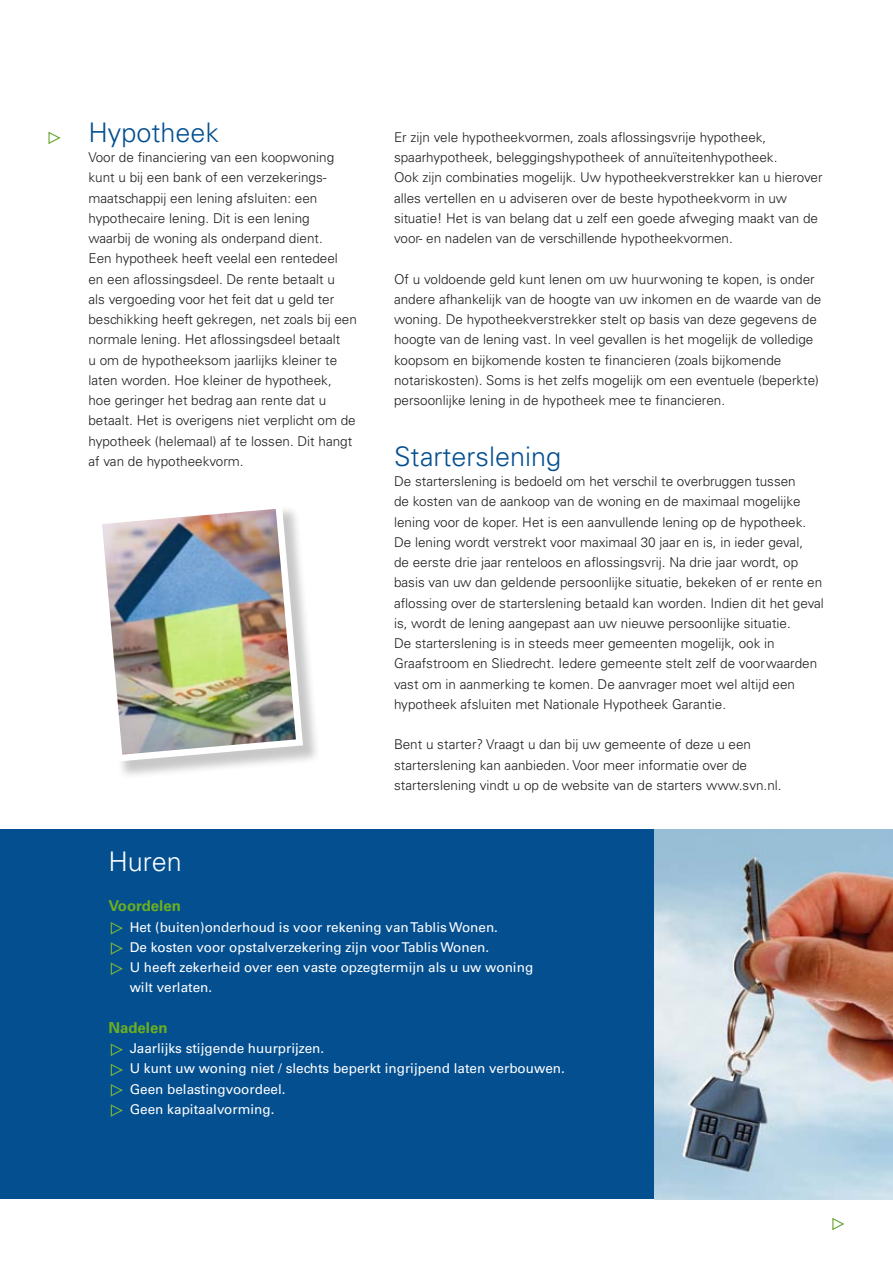
<style>
.page{position:relative;width:893px;height:1263px;background:#fff}
.page>*{position:absolute;margin:0;border:0;box-sizing:border-box;transform-origin:0 0}
.t1{font:300 27px "Univers";color:#044f90}
.t2{font:300 27px "Univers";color:#fff}
.t3{font:700 15px "Univers";color:#6baf20}
.t4{font:300 13.5px/20.2px "Univers";color:#1e1e1e}
.t5{font:13.5px/20.2px "Univers";color:#fff}
</style>
<div class="page">
<div style="left:0;top:829px;width:795px;height:370px;background:#044f90"></div>
<img style="left:655px;top:829px;width:238px;height:370px">
<svg style="left:110px;top:922px;width:13px;height:33px"></svg>
<svg style="left:110px;top:962px;width:13px;height:13px"></svg>
<svg style="left:110px;top:1043px;width:13px;height:13px"></svg>
<svg style="left:110px;top:1064px;width:13px;height:12px"></svg>
<svg style="left:110px;top:1084px;width:13px;height:33px"></svg>
<div style="left:96px;top:505px;width:225px;height:275px;background:#1e1e1e;opacity:.25"></div>
<img style="left:96px;top:505px;width:210px;height:260px">
<svg style="left:48px;top:131px;width:13px;height:14px"></svg>
<svg style="left:832px;top:1217px;width:13px;height:14px"></svg>
<h1 class="t1" style="left:88px;top:116px;width:132px">Hypotheek</h1>
<p class="t4" style="left:88px;top:147px;width:270px">Voor de financiering van een koopwoning kunt u bij een bank of een verzekerings&shy;maatschappij een lening afsluiten: een hypothecaire lening. Dit is een lening<br>waarbij de woning als onderpand dient.<br>Een hypotheek heeft veelal een rentedeel<br>en een aflossingsdeel. De rente betaalt u<br>als vergoeding voor het feit dat u geld ter beschikking heeft gekregen, net zoals bij een normale lening. Het aflossingsdeel betaalt<br>u om de hypotheeksom jaarlijks kleiner te laten worden. Hoe kleiner de hypotheek, hoe geringer het bedrag aan rente dat u betaalt. Het is overigens niet verplicht om de hypotheek (helemaal) af te lossen. Dit hangt af van de hypotheekvorm.</p>
<p class="t4" style="left:394px;top:127px;width:430px">Er zijn vele hypotheekvormen, zoals aflossingsvrije hypotheek, spaarhypotheek, beleggingshypotheek of annuïteitenhypotheek.<br>Ook zijn combinaties mogelijk. Uw hypotheekverstrekker kan u hierover alles vertellen en u adviseren over de beste hypotheekvorm in uw situatie! Het is van belang dat u zelf een goede afweging maakt van de voor- en nadelen van de verschillende hypotheekvormen.</p>
<p class="t4" style="left:394px;top:269px;width:429px">Of u voldoende geld kunt lenen om uw huurwoning te kopen, is onder andere afhankelijk van de hoogte van uw inkomen en de waarde van de woning. De hypotheekverstrekker stelt op basis van deze gegevens de hoogte van de lening vast. In veel gevallen is het mogelijk de volledige koopsom en bijkomende kosten te financieren (zoals bijkomende notariskosten). Soms is het zelfs mogelijk om een eventuele (beperkte) persoonlijke lening in de hypotheek mee te financieren.</p>
<h1 class="t1" style="left:394px;top:440px;width:169px">Starterslening</h1>
<p class="t4" style="left:394px;top:471px;width:431px">De starterslening is bedoeld om het verschil te overbruggen tussen<br>de kosten van de aankoop van de woning en de maximaal mogelijke lening voor de koper. Het is een aanvullende lening op de hypotheek.<br>De lening wordt verstrekt voor maximaal 30 jaar en is, in ieder geval,<br>de eerste drie jaar renteloos en aflossingsvrij. Na drie jaar wordt, op basis van uw dan geldende persoonlijke situatie, bekeken of er rente en aflossing over de starterslening betaald kan worden. Indien dit het geval is, wordt de lening aangepast aan uw nieuwe persoonlijke situatie.<br>De starterslening is in steeds meer gemeenten mogelijk, ook in Graafstroom en Sliedrecht. Iedere gemeente stelt zelf de voorwaarden vast om in aanmerking te komen. De aanvrager moet wel altijd een hypotheek afsluiten met Nationale Hypotheek Garantie.</p>
<p class="t4" style="left:394px;top:734px;width:389px">Bent u starter? Vraagt u dan bij uw gemeente of deze u een starterslening kan aanbieden. Voor meer informatie over de starterslening vindt u op de website van de starters www.svn.nl.</p>
<h1 class="t2" style="left:108px;top:845px;width:75px">Huren</h1>
<p class="t3" style="left:108px;top:897px;width:74px">Voordelen</p>
<p class="t5" style="left:130px;top:917px;width:405px">Het (buiten)onderhoud is voor rekening van Tablis Wonen.<br>De kosten voor opstalverzekering zijn voor Tablis Wonen.<br>U heeft zekerheid over een vaste opzegtermijn als u uw woning wilt verlaten.</p>
<p class="t3" style="left:108px;top:1019px;width:61px">Nadelen</p>
<p class="t5" style="left:130px;top:1038px;width:437px">Jaarlijks stijgende huurprijzen.<br>U kunt uw woning niet / slechts beperkt ingrijpend laten verbouwen.<br>Geen belastingvoordeel.<br>Geen kapitaalvorming.</p>
</div>
